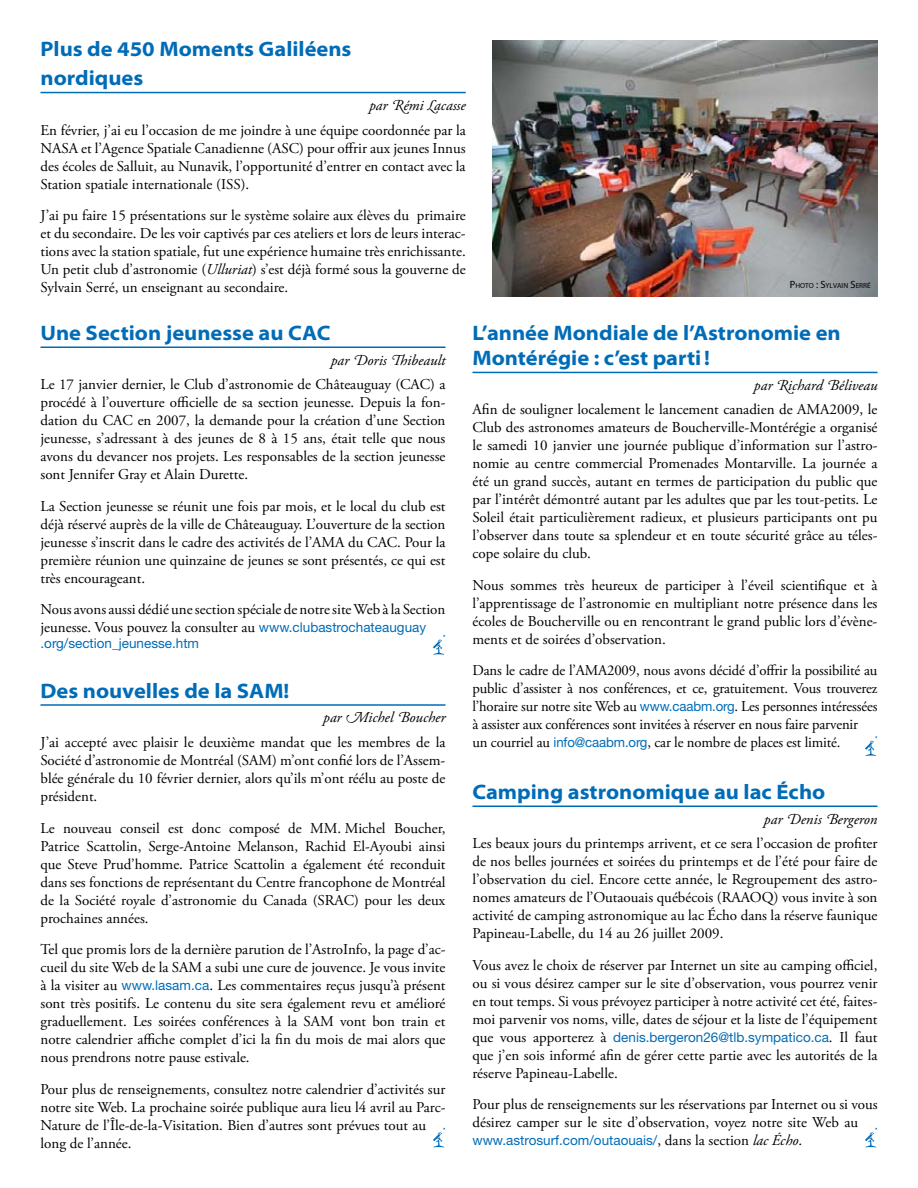
<style>
.page{position:relative;width:918px;height:1188px;background:#fff}
.page>*{position:absolute;margin:0;border:0;box-sizing:border-box;transform-origin:0 0}
.t1{font:700 semi-expanded 21px/28.8px "Myriad Pro";color:#006cb7}
.t2{font:15px/18px "Adobe Garamond Pro";color:#000;text-align:justify}
.t3{font:italic 15px "Adobe Garamond Pro";color:#000}
.t4{font:13.5px "Helvetica Neue LT Std";color:#006cb7}
.t5{font:7.35px "Myriad Pro";color:#000}
.s1{font-style:italic}
.s2{font-size:10.5px}
.s3{font-family:"Helvetica Neue LT Std";font-size:13.5px;color:#006cb7}
.s4{font-family:"Adobe Garamond Pro";font-size:15px;color:#000}
.s5{font-family:"Adobe Garamond Pro";font-style:italic;font-size:15px;color:#000}
</style>
<div class="page">
<hr style="left:40px;top:92px;width:426px;height:1px;background:#006cb7">
<hr style="left:40px;top:704px;width:406px;height:2px;background:#006cb7">
<hr style="left:472px;top:372px;width:406px;height:1px;background:#006cb7">
<hr style="left:472px;top:806px;width:406px;height:1px;background:#006cb7">
<hr style="left:40px;top:346px;width:406px;height:2px;background:#006cb7">
<img style="left:493px;top:40px;width:385px;height:257px">
<svg style="left:433px;top:635px;width:12px;height:20px"></svg>
<svg style="left:865px;top:736px;width:12px;height:20px"></svg>
<svg style="left:433px;top:1127px;width:12px;height:21px"></svg>
<svg style="left:865px;top:1127px;width:12px;height:21px"></svg>
<h1 class="t1" style="left:40px;top:35px;width:312px">Plus de 450 Moments Galiléens nordiques</h1>
<p class="t3" style="left:369px;top:96px;width:98px">par Rémi Lacasse</p>
<p class="t2" style="left:41px;top:121px;width:427px">En février, j’ai eu l’occasion de me joindre à une équipe coordonnée par la NASA et l’Agence Spatiale Canadienne (ASC) pour offrir aux jeunes Innus des écoles de Salluit, au Nunavik, l’opportunité d’entrer en contact avec la Station spatiale internationale (ISS).</p>
<p class="t2" style="left:41px;top:207px;width:427px">J’ai pu faire 15 présentations sur le système solaire aux élèves du primaire et du secondaire. De les voir captivés par ces ateliers et lors de leurs interac&shy;tions avec la station spatiale, fut une expérience humaine très enrichissante.<br>Un petit club d’astronomie (<span class="s1">Ulluriat</span>) s’est déjà formé sous la gouverne de Sylvain Serré, un enseignant au secondaire.</p>
<p class="t5" style="left:790px;top:281px;width:82px"><span class="s2">P</span>HOTO <span class="s2">: S</span>YLVAIN <span class="s2">S</span>ERRÉ</p>
<h1 class="t1" style="left:40px;top:319px;width:292px">Une Section jeunesse au CAC</h1>
<p class="t3" style="left:331px;top:351px;width:116px">par Doris Thibeault</p>
<p class="t2" style="left:41px;top:376px;width:407px">Le 17 janvier dernier, le Club d’astronomie de Châteauguay (CAC) a procédé à l’ouverture officielle de sa section jeunesse. Depuis la fon&shy;dation du CAC en 2007, la demande pour la création d’une Section jeunesse, s’adressant à des jeunes de 8 à 15 ans, était telle que nous avons du devancer nos projets. Les responsables de la section jeunesse sont Jennifer Gray et Alain Durette.</p>
<p class="t2" style="left:41px;top:498px;width:406px">La Section jeunesse se réunit une fois par mois, et le local du club est déjà réservé auprès de la ville de Châteauguay. L’ouverture de la section jeunesse s’inscrit dans le cadre des activités de l’AMA du CAC. Pour la première réunion une quinzaine de jeunes se sont présentés, ce qui est très encourageant.</p>
<p class="t2" style="left:41px;top:601px;width:406px">Nous avons aussi dédié une section spéciale de notre site Web à la Section jeunesse. Vous pouvez la consulter au <span class="s3">www.clubastrochateauguay</span></p>
<p class="t4" style="left:41px;top:636px;width:160px">.org/section_jeunesse.htm</p>
<h1 class="t1" style="left:40px;top:676px;width:250px">Des nouvelles de la SAM!</h1>
<p class="t3" style="left:323px;top:708px;width:124px">par Michel Boucher</p>
<p class="t2" style="left:41px;top:734px;width:407px">J’ai accepté avec plaisir le deuxième mandat que les membres de la Société d’astronomie de Montréal (SAM) m’ont confié lors de l’Assem&shy;blée générale du 10 février dernier, alors qu’ils m’ont réélu au poste de président.</p>
<p class="t2" style="left:41px;top:819px;width:407px">Le nouveau conseil est donc composé de MM. Michel Boucher, Patrice Scattolin, Serge-Antoine Melanson, Rachid El-Ayoubi ainsi que Steve Prud’homme. Patrice Scattolin a également été reconduit dans ses fonctions de représentant du Centre francophone de Montréal de la Société royale d’astronomie du Canada (SRAC) pour les deux prochaines années.</p>
<p class="t2" style="left:41px;top:941px;width:407px">Tel que promis lors de la dernière parution de l’AstroInfo, la page d’ac&shy;cueil du site Web de la SAM a subi une cure de jouvence. Je vous invite à la visiter au <span class="s3">www.lasam.ca</span>. Les commentaires reçus jusqu’à présent sont très positifs. Le contenu du site sera également revu et amélioré graduellement. Les soirées conférences à la SAM vont bon train et notre calendrier affiche complet d’ici la fin du mois de mai alors que nous prendrons notre pause estivale.</p>
<p class="t2" style="left:41px;top:1080px;width:407px;text-align:left">Pour plus de renseignements, consultez notre calendrier d’activités sur notre site Web. La prochaine soirée publique aura lieu l4 avril au Parc-Nature de l’Île-de-la-Visitation. Bien d’autres sont prévues tout au long de l’année.</p>
<h1 class="t1" style="left:472px;top:320px;width:370px;line-height:25.2px">L’année Mondiale de l’Astronomie en<br>Montérégie : c’est parti!</h1>
<p class="t3" style="left:754px;top:376px;width:125px">par Richard Béliveau</p>
<p class="t2" style="left:473px;top:401px;width:407px">Afin de souligner localement le lancement canadien de AMA2009, le Club des astronomes amateurs de Boucherville-Montérégie a organisé le samedi 10 janvier une journée publique d’information sur l’astro&shy;nomie au centre commercial Promenades Montarville. La journée a été un grand succès, autant en termes de participation du public que par l’intérêt démontré autant par les adultes que par les tout-petits. Le Soleil était particulièrement radieux, et plusieurs participants ont pu l’observer dans toute sa splendeur et en toute sécurité grâce au téles&shy;cope solaire du club.</p>
<p class="t2" style="left:473px;top:577px;width:406px">Nous sommes très heureux de participer à l’éveil scientifique et à l’apprentissage de l’astronomie en multipliant notre présence dans les écoles de Boucherville ou en rencontrant le grand public lors d’évène&shy;ments et de soirées d’observation.</p>
<p class="t2" style="left:472px;top:662px;width:407px;text-align:left">Dans le cadre de l’AMA2009, nous avons décidé d’offrir la possibilité au public d’assister à nos conférences, et ce, gratuitement. Vous trouverez l’horaire sur notre site Web au <span class="s3">www.caabm.org</span>. Les personnes intéressées à assister aux conférences sont invitées à réserver en nous faire parvenir<br>un courriel au <span class="s3">info@caabm.org</span>, car le nombre de places est limité.</p>
<h1 class="t1" style="left:472px;top:778px;width:354px">Camping astronomique au lac Écho</h1>
<p class="t3" style="left:764px;top:810px;width:115px">par Denis Bergeron</p>
<p class="t2" style="left:473px;top:835px;width:407px">Les beaux jours du printemps arrivent, et ce sera l’occasion de profiter de nos belles journées et soirées du printemps et de l’été pour faire de l’observation du ciel. Encore cette année, le Regroupement des astro&shy;nomes amateurs de l’Outaouais québécois (RAAOQ) vous invite à son activité de camping astronomique au lac Écho dans la réserve faunique Papineau-Labelle, du 14 au 26 juillet 2009.</p>
<p class="t2" style="left:473px;top:957px;width:407px">Vous avez le choix de réserver par Internet un site au camping officiel, ou si vous désirez camper sur le site d’observation, vous pourrez venir en tout temps. Si vous prévoyez participer à notre activité cet été, faites&shy;moi parvenir vos noms, ville, dates de séjour et la liste de l’équipement</p>
<p class="t4" style="left:473px;top:1029px;width:407px"><span class="s4">que vous apporterez à</span> denis.bergeron26@tlb.sympatico.ca<span class="s4">. Il faut</span></p>
<p class="t2" style="left:472px;top:1047px;width:407px">que j’en sois informé afin de gérer cette partie avec les autorités de la réserve Papineau-Labelle.</p>
<p class="t2" style="left:472px;top:1096px;width:407px">Pour plus de renseignements sur les réservations par Internet ou si vous désirez camper sur le site d’observation, voyez notre site Web au</p>
<p class="t4" style="left:472px;top:1132px;width:331px">www.astrosurf.com/outaouais/<span class="s4">, dans la section</span> <span class="s5">lac Écho</span><span class="s4">.</span></p>
</div>
